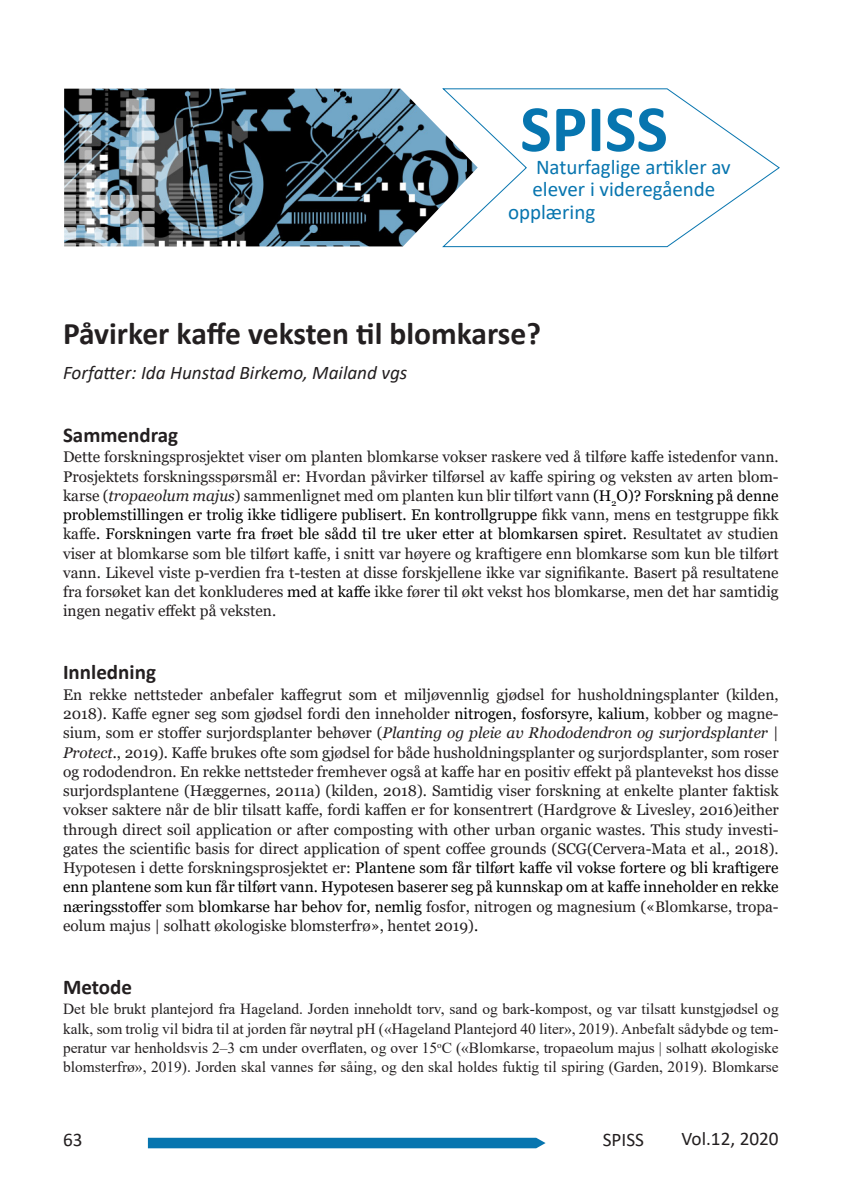
<style>
.page{position:relative;width:844px;height:1191px;background:#fff}
.page>*{position:absolute;margin:0;border:0;box-sizing:border-box;transform-origin:0 0}
.t1{font:700 66.5px "Calibri";color:#0775af}
.Tittel{font:700 31.5px "Calibri";color:#231f20}
.t2{font:21px "Calibri";color:#0775af}
.Mellomtittel_1{font:700 21px "Calibri";color:#231f20}
.Forfatternavn{font:italic 19.25px "Calibri";color:#231f20}
.t3{font:19.25px "Calibri";color:#231f20}
.Brødtekst_1{font:15.4px/19.2px "Georgia";color:#231f20;text-align:justify}
.Brødtekst_1-2{font:15.4px/19.2px "Times New Roman";color:#231f20;text-align:justify}
.s1{font-style:italic}
.s2{color:#000}
</style>
<div class="page">
<svg style="left:148px;top:1137px;width:397px;height:11px;background:#1a7fb5"></svg>
<img style="left:64px;top:89px;width:377px;height:157px">
<svg style="left:441px;top:88px;width:339px;height:159px"></svg>
<p class="t1" style="left:520px;top:82px;width:149px">SPISS</p>
<p class="t2" style="left:536px;top:152px;width:196px">Naturfaglige artikler av</p>
<p class="t2" style="left:532px;top:175px;width:184px">elever i videregående</p>
<p class="t2" style="left:508px;top:198px;width:89px">opplæring</p>
<p class="Tittel" style="left:63px;top:311px;width:479px">Påvirker kaffe veksten til blomkarse?</p>
<p class="Forfatternavn" style="left:63px;top:359px;width:346px">Forfatter: Ida Hunstad Birkemo, Mailand vgs</p>
<p class="Mellomtittel_1" style="left:63px;top:420px;width:116px">Sammendrag</p>
<p class="Brødtekst_1" style="left:63px;top:447px;width:717px">Dette forskningsprosjektet viser om planten blomkarse vokser raskere ved å tilføre kaffe istedenfor vann.<br>Prosjektets forskningsspørsmål er: Hvordan påvirker tilførsel av kaffe spiring og veksten av arten blom&shy;karse (<span class="s1">tropaeolum majus</span>) sammenlignet med om planten kun blir tilført vann <span class="s2">(H</span><sub>2</sub><span class="s2">O)? Forskning på denne problemstillingen er trolig ikke tidligere publisert. En kontrollgruppe</span> fikk vann, mens en testgruppe fikk kaffe<span class="s2">. Forskningen varte fra frøet ble sådd til tre uker etter at blomkarsen spiret.</span> Resultatet av studien viser at blomkarse som ble tilført kaffe, i snitt var høyere og kraftigere enn blomkarse som kun ble tilført vann. Likevel viste p-verdien fra t-testen at disse forskjellene ikke var signifikante. Basert på resultatene fra forsøket kan det konkluderes <span class="s2">med at kaffe</span> ikke fører til økt vekst hos blomkarse, men det har samtidig ingen negativ effekt på veksten.</p>
<p class="Mellomtittel_1" style="left:63px;top:657px;width:94px">Innledning</p>
<p class="Brødtekst_1" style="left:63px;top:685px;width:717px">En rekke nettsteder anbefaler kaffegrut som et miljøvennlig gjødsel for husholdningsplanter (kilden, 2018). Kaffe egner seg som gjødsel fordi den inneholder <span class="s2">nitrogen, fosforsyre, kalium</span>, kobber og magne&shy;sium, som er stoffer surjordsplanter behøver (<span class="s1">Planting og pleie av Rhododendron og surjordsplanter | Protect.</span>, 2019). Kaffe brukes ofte som gjødsel for både husholdningsplanter og surjordsplanter, som roser og rododendron. En rekke nettsteder fremhever også at kaffe har en positiv effekt på plantevekst hos disse surjordsplantene (Hæggernes, 2011a) (kilden, 2018). Samtidig viser forskning at enkelte planter faktisk vokser saktere når de blir tilsatt kaffe, fordi kaffen er for konsentrert (Hardgrove &amp; Livesley, 2016)either through direct soil application or after composting with other urban organic wastes. This study investi&shy;gates the scientific basis for direct application of spent coffee grounds (SCG(Cervera-Mata et al., 2018).<br>Hypotesen i dette forskningsprosjektet er: <span class="s2">Plantene som får tilført kaffe vil vokse fortere og bli kraftigere enn plantene som kun får tilført vann. Hypotesen baserer seg på kunnskap om at kaffe inneholder en rekke næringsstoffer</span> som <span class="s2">blomkarse har behov for, nemlig</span> fosfor, nitrogen og magnesium («Blomkarse, tropa&shy;eolum majus | solhatt økologiske blomsterfrø», hentet 2019)<span class="s2">.</span></p>
<p class="Mellomtittel_1" style="left:63px;top:972px;width:70px">Metode</p>
<p class="Brødtekst_1-2" style="left:63px;top:999px;width:717px">Det ble brukt plantejord fra Hageland. Jorden inneholdt torv, sand og bark-kompost, og var tilsatt kunstgjødsel og kalk, som trolig vil bidra til at jorden får nøytral pH («Hageland Plantejord 40 liter», 2019). Anbefalt sådybde og tem&shy;peratur var henholdsvis 2–3 cm under overflaten, og over 15<sup>o</sup>C («Blomkarse, tropaeolum majus | solhatt økologiske blomsterfrø», 2019). Jorden skal vannes før såing, og den skal holdes fuktig til spiring (Garden, 2019). Blomkarse</p>
<p class="t3" style="left:63px;top:1126px;width:21px">63</p>
<p class="t3" style="left:602px;top:1126px;width:43px">SPISS</p>
<p class="t3" style="left:681px;top:1125px;width:99px">Vol.12, 2020</p>
</div>
